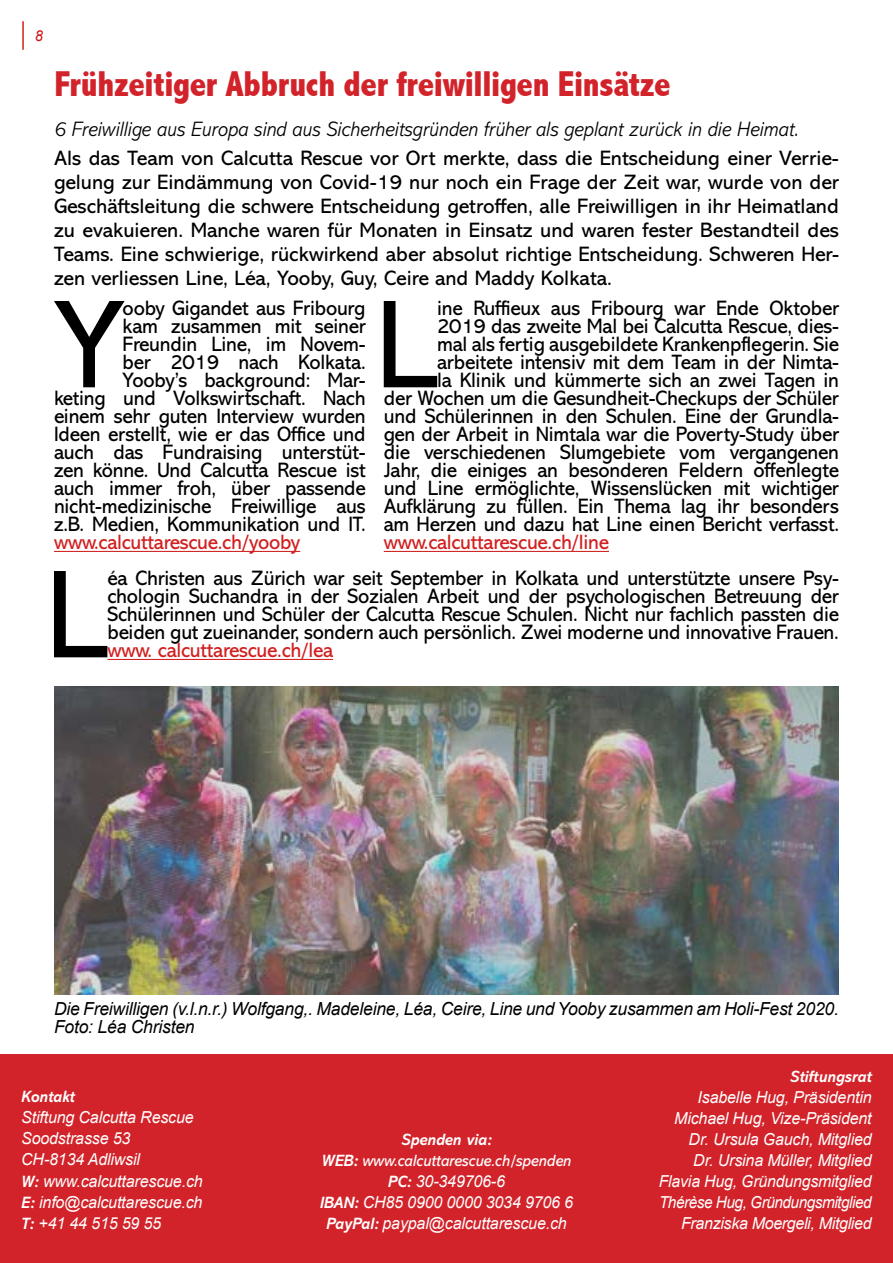
<style>
.page{position:relative;width:893px;height:1263px;background:#fff}
.page>*{position:absolute;margin:0;border:0;box-sizing:border-box;transform-origin:0 0}
.t1{font:126.6px "Abadi MT Std";color:#000}
.t2{font:800 condensed 36px "Abadi";letter-spacing:-.01em;color:#d2232a}
.t3{font:21px/18px "Abadi MT Std";letter-spacing:-.01em;color:#000;text-align:justify}
.t4{font:italic 300 21px "Abadi MT Std";letter-spacing:-.01em;color:#000}
.t5{font:21px "Abadi MT Std";letter-spacing:-.01em;color:#d21f1f}
.t6{font:italic 18px/18px "Arial";letter-spacing:-.01em;color:#000}
.t7{font:italic 16.5px/21px "Arial";letter-spacing:-.01em;color:#fff}
.t8{font:italic 16.5px/21px "Abadi MT Std";letter-spacing:-.01em;color:#fff;text-align:center}
.t9{font:italic 700 16.5px "Abadi MT Std";letter-spacing:-.01em;color:#fff}
.t10{font:italic 15px "Arial";color:#d01417}
.s1{font-family:"Abadi MT Std";font-weight:700}
.s2{font-weight:700}
</style>
<div class="page">
<hr style="left:22px;top:21px;width:2px;height:29px;background:#d21f1f">
<div style="left:0;top:1054px;width:893px;height:209px;background:#d2232a"></div>
<img style="left:54px;top:686px;width:785px;height:308px">
<hr style="left:384px;top:551px;width:225px;height:1px;background:#d21f1f">
<hr style="left:54px;top:551px;width:246px;height:1px;background:#d21f1f">
<hr style="left:107px;top:659px;width:226px;height:1px;background:#d21f1f">
<p class="t10" style="left:35px;top:26px;width:10px">8</p>
<h2 class="t2" style="left:54px;top:63px;width:618px">Frühzeitiger Abbruch der freiwilligen Einsätze</h2>
<p class="t4" style="left:54px;top:118px;width:747px">6 Freiwillige aus Europa sind aus Sicherheitsgründen früher als geplant zurück in die Heimat.</p>
<p class="t3" style="left:54px;top:147px;width:787px;line-height:24px">Als das Team von Calcutta Rescue vor Ort merkte, dass die Entscheidung einer Verrie&shy;gelung zur Eindämmung von Covid-19 nur noch ein Frage der Zeit war, wurde von der Geschäftsleitung die schwere Entscheidung getroffen, alle Freiwilligen in ihr Heimatland zu evakuieren. Manche waren für Monaten in Einsatz und waren fester Bestandteil des Teams. Eine schwierige, rückwirkend aber absolut richtige Entscheidung. Schweren Her&shy;zen verliessen Line, Léa, Yooby, Guy, Ceire and Maddy Kolkata.</p>
<p class="t3" style="left:54px;top:300px;width:313px;text-align:right">ooby Gigandet aus Fribourg<br>kam zusammen mit seiner<br>Freundin Line, im Novem-<br>ber 2019 nach Kolkata.<br>Yooby’s background: Mar-<br>keting und Volkswirtschaft. Nach einem sehr guten Interview wurden<br>Ideen erstellt, wie er das Office und auch das Fundraising unterstüt&shy;zen könne. Und Calcutta Rescue ist auch immer froh, über passende nicht-medizinische Freiwillige aus z.B. Medien, Kommunikation und IT.</p>
<p class="t5" style="left:54px;top:531px;width:248px">www.calcuttarescue.ch/yooby</p>
<h1 class="t1" style="left:46px;top:545px;width:64px">L</h1>
<p class="t3" style="left:107px;top:570px;width:733px">éa Christen aus Zürich war seit September in Kolkata und unterstützte unsere Psy&shy;chologin Suchandra in der Sozialen Arbeit und der psychologischen Betreuung der Schülerinnen und Schüler der Calcutta Rescue Schulen. Nicht nur fachlich passten die beiden gut zueinander, sondern auch persönlich. Zwei moderne und innovative Frauen.</p>
<p class="t3" style="left:384px;top:300px;width:457px;text-align:right">ine Ruffieux aus Fribourg war Ende Oktober 2019 das zweite Mal bei Calcutta Rescue, dies-<br>mal als fertig ausgebildete Krankenpflegerin. Sie arbeitete intensiv mit dem Team in der Nimta-<br>la Klinik und kümmerte sich an zwei Tagen in<br>der Wochen um die Gesundheit-Checkups der Schüler und Schülerinnen in den Schulen. Eine der Grundla&shy;gen der Arbeit in Nimtala war die Poverty-Study über die verschiedenen Slumgebiete vom vergangenen Jahr, die einiges an besonderen Feldern offenlegte und Line ermöglichte, Wissenslücken mit wichtiger Aufklärung zu füllen. Ein Thema lag ihr besonders am Herzen und dazu hat Line einen Bericht verfasst.</p>
<p class="t5" style="left:384px;top:531px;width:227px">www.calcuttarescue.ch/line</p>
<h1 class="t1" style="left:55px;top:275px;width:71px">Y</h1>
<h1 class="t1" style="left:376px;top:275px;width:64px">L</h1>
<p class="t5" style="left:107px;top:639px;width:227px">www. calcuttarescue.ch/lea</p>
<p class="t6" style="left:54px;top:1000px;width:786px">Die Freiwilligen (v.l.n.r.) Wolfgang,. Madeleine, Léa, Ceire, Line und Yooby zusammen am Holi-Fest 2020.<br>Foto: Léa Christen</p>
<p class="t9" style="left:21px;top:1088px;width:55px">Kontakt</p>
<p class="t7" style="left:21px;top:1107px;width:183px">Stiftung Calcutta Rescue<br>Soodstrasse 53<br>CH-8134 Adliwsil<br><span class="s1">W:</span> www.calcuttarescue.ch<br><span class="s1">E:</span> info@calcuttarescue.ch<br><span class="s1">T:</span> +41 44 515 59 55</p>
<p class="t8" style="left:322px;top:1129px;width:251px"><span class="s2">Spenden via:<br>WEB:</span> www.calcuttarescue.ch/spenden</p>
<p class="t7" style="left:320px;top:1171px;width:255px;text-align:center"><span class="s1">PC:</span> 30-349706-6<br><span class="s1">IBAN:</span> CH85 0900 0000 3034 9706 6<br><span class="s1">PayPal:</span> paypal@calcuttarescue.ch</p>
<p class="t9" style="left:790px;top:1068px;width:83px">Stiftungsrat</p>
<p class="t7" style="left:659px;top:1087px;width:215px;text-align:right">Isabelle Hug, Präsidentin<br>Michael Hug, Vize-Präsident<br>Dr. Ursula Gauch, Mitglied<br>Dr. Ursina Müller, Mitglied<br>Flavia Hug, Gründungsmitglied<br>Thérèse Hug, Gründungsmitglied<br>Franziska Moergeli, Mitglied</p>
</div>
